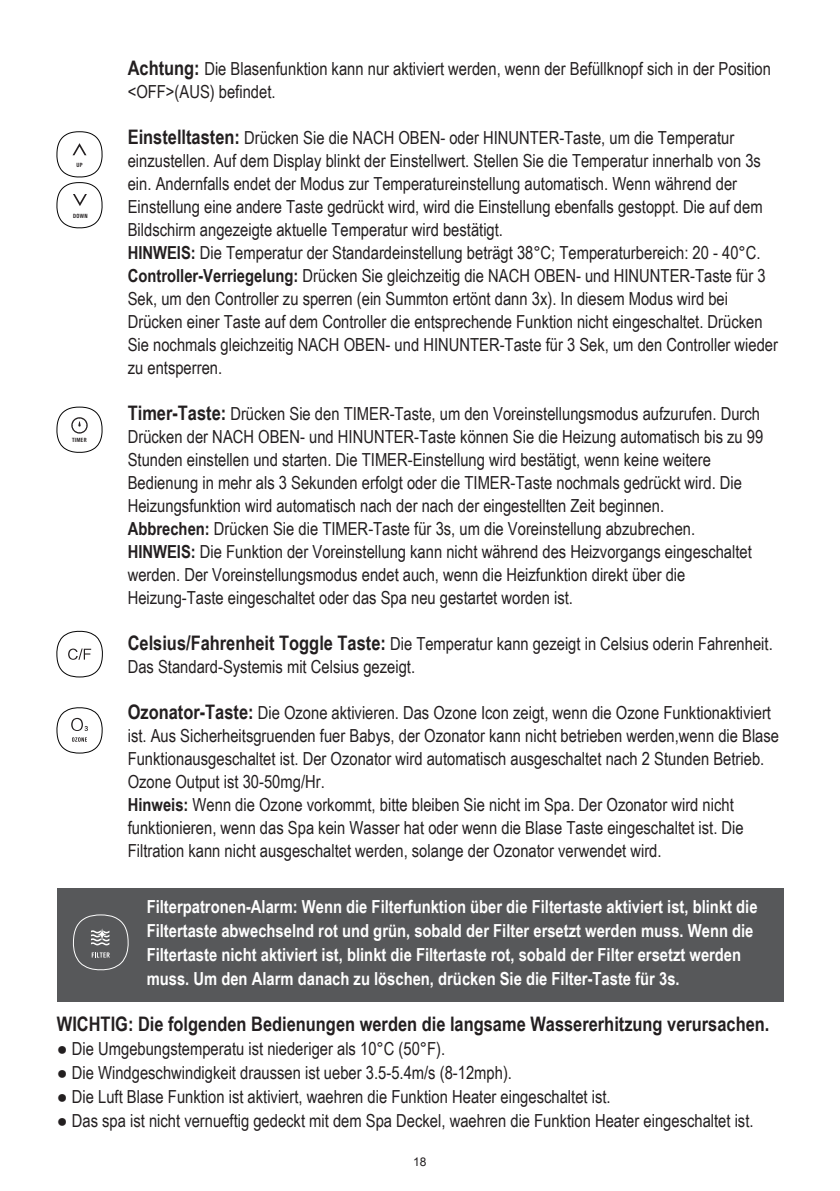
<style>
.page{position:relative;width:840px;height:1191px;background:#fff}
.page>*{position:absolute;margin:0;border:0;box-sizing:border-box;transform-origin:0 0}
.t1{font:700 20px "Arial Narrow";color:#231f20}
.t2{font:18px/23px "Arial Narrow";color:#231f20}
.t3{font:700 18px/24px "Arial Narrow";color:#fff}
.t4{font:12px "Arial";color:#231f20}
.t5{font:6.2px "TV Nord EF Bold Con";letter-spacing:.05em;color:#231f20}
.s1{font-weight:700;font-size:20px}
.s2{font-weight:700}
</style>
<div class="page">
<svg style="left:56px;top:131px;width:47px;height:97px"></svg>
<svg style="left:56px;top:406px;width:47px;height:47px"></svg>
<svg style="left:56px;top:707px;width:46px;height:46px"></svg>
<svg style="left:56px;top:631px;width:47px;height:46px"></svg>
<div style="left:57px;top:888px;width:726px;height:113px;background:#57585a"></div>
<svg style="left:72px;top:914px;width:57px;height:56px"></svg>
<p class="t2" style="left:128px;top:56px;width:644px"><span class="s1">Achtung:</span> Die Blasenfunktion kann nur aktiviert werden, wenn der Befüllknopf sich in der Position &lt;OFF&gt;(AUS) befindet.</p>
<p class="t2" style="left:128px;top:125px;width:651px"><span class="s1">Einstelltasten:</span> Drücken Sie die NACH OBEN- oder HINUNTER-Taste, um die Temperatur einzustellen. Auf dem Display blinkt der Einstellwert. Stellen Sie die Temperatur innerhalb von 3s ein. Andernfalls endet der Modus zur Temperatureinstellung automatisch. Wenn während der Einstellung eine andere Taste gedrückt wird, wird die Einstellung ebenfalls gestoppt. Die auf dem Bildschirm angezeigte aktuelle Temperatur wird bestätigt.<br><span class="s2">HINWEIS:</span> Die Temperatur der Standardeinstellung beträgt 38°C; Temperaturbereich: 20 - 40°C.<br><span class="s2">Controller-Verriegelung:</span> Drücken Sie gleichzeitig die NACH OBEN- und HINUNTER-Taste für 3<br>Sek, um den Controller zu sperren (ein Summton ertönt dann 3x). In diesem Modus wird bei Drücken einer Taste auf dem Controller die entsprechende Funktion nicht eingeschaltet. Drücken Sie nochmals gleichzeitig NACH OBEN- und HINUNTER-Taste für 3 Sek, um den Controller wieder zu entsperren.</p>
<p class="t2" style="left:128px;top:401px;width:636px"><span class="s1">Timer-Taste:</span> Drücken Sie den TIMER-Taste, um den Voreinstellungsmodus aufzurufen. Durch Drücken der NACH OBEN- und HINUNTER-Taste können Sie die Heizung automatisch bis zu 99<br>Stunden einstellen und starten. Die TIMER-Einstellung wird bestätigt, wenn keine weitere Bedienung in mehr als 3 Sekunden erfolgt oder die TIMER-Taste nochmals gedrückt wird. Die Heizungsfunktion wird automatisch nach der nach der eingestellten Zeit beginnen.<br><span class="s2">Abbrechen:</span> Drücken Sie die TIMER-Taste für 3s, um die Voreinstellung abzubrechen.<br><span class="s2">HINWEIS:</span> Die Funktion der Voreinstellung kann nicht während des Heizvorgangs eingeschaltet werden. Der Voreinstellungsmodus endet auch, wenn die Heizfunktion direkt über die Heizung-Taste eingeschaltet oder das Spa neu gestartet worden ist.</p>
<p class="t2" style="left:128px;top:631px;width:646px"><span class="s1">Celsius/Fahrenheit Toggle Taste:</span> Die Temperatur kann gezeigt in Celsius oderin Fahrenheit.<br>Das Standard-Systemis mit Celsius gezeigt.</p>
<p class="t2" style="left:128px;top:700px;width:652px"><span class="s1">Ozonator-Taste:</span> Die Ozone aktivieren. Das Ozone Icon zeigt, wenn die Ozone Funktionaktiviert ist. Aus Sicherheitsgruenden fuer Babys, der Ozonator kann nicht betrieben werden,wenn die Blase Funktionausgeschaltet ist. Der Ozonator wird automatisch ausgeschaltet nach 2 Stunden Betrieb.<br>Ozone Output ist 30-50mg/Hr.<br><span class="s2">Hinweis:</span> Wenn die Ozone vorkommt, bitte bleiben Sie nicht im Spa. Der Ozonator wird nicht funktionieren, wenn das Spa kein Wasser hat oder wenn die Blase Taste eingeschaltet ist. Die Filtration kann nicht ausgeschaltet werden, solange der Ozonator verwendet wird.</p>
<p class="t3" style="left:147px;top:894px;width:612px">Filterpatronen-Alarm: Wenn die Filterfunktion über die Filtertaste aktiviert ist, blinkt die Filtertaste abwechselnd rot und grün, sobald der Filter ersetzt werden muss. Wenn die Filtertaste nicht aktiviert ist, blinkt die Filtertaste rot, sobald der Filter ersetzt werden muss. Um den Alarm danach zu löschen, drücken Sie die Filter-Taste für 3s.</p>
<p class="t1" style="left:57px;top:1008px;width:713px">WICHTIG: Die folgenden Bedienungen werden die langsame Wassererhitzung verursachen.</p>
<p class="t2" style="left:57px;top:1036px;width:389px">● Die Umgebungstemperatu ist niederiger als 10°C (50°F).</p>
<p class="t2" style="left:57px;top:1060px;width:456px">● Die Windgeschwindigkeit draussen ist ueber 3.5-5.4m/s (8-12mph).</p>
<p class="t2" style="left:57px;top:1084px;width:555px">● Die Luft Blase Funktion ist aktiviert, waehren die Funktion Heater eingeschaltet ist.</p>
<p class="t2" style="left:57px;top:1108px;width:697px">● Das spa ist nicht vernueftig gedeckt mit dem Spa Deckel, waehren die Funktion Heater eingeschaltet ist.</p>
<p class="t5" style="left:77px;top:161px;width:8px">UP</p>
<p class="t5" style="left:73px;top:212px;width:16px">DOWN</p>
<p class="t5" style="left:72px;top:436px;width:16px">TIMER</p>
<p class="t4" style="left:413px;top:1153px;width:15px">18</p>
</div>
